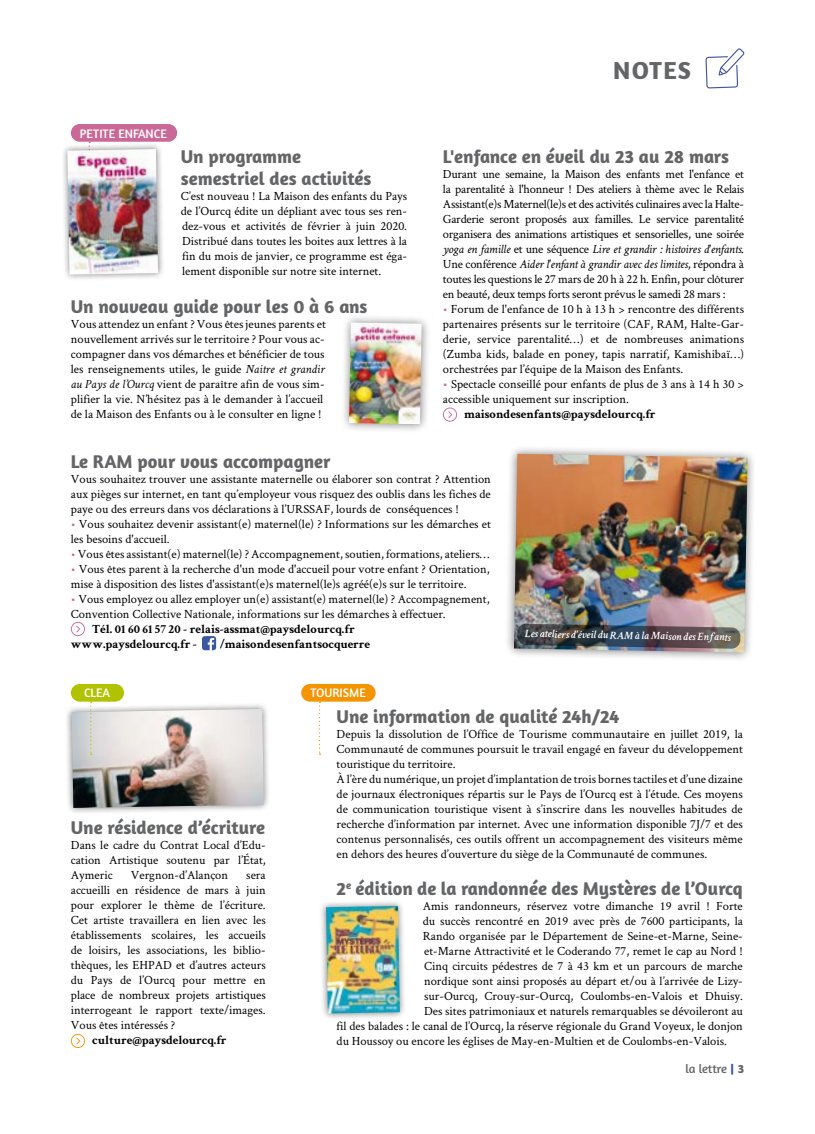
<style>
.page{position:relative;width:815px;height:1134px;background:#fff}
.page>*{position:absolute;margin:0;border:0;box-sizing:border-box;transform-origin:0 0}
.t1{font:700 25px "Amaranth";letter-spacing:.05em;color:#646567}
.t2{font:700 18.75px/22.5px "Amaranth";color:#646567}
.t3{font:12.5px/15px "Crimson Text";color:#000}
.t4{font:700 12.5px/15px "Crimson Text";color:#000}
.t5{font:12.5px "Amaranth";color:#fff}
.t6{font:12.5px "Amaranth";letter-spacing:-.01em;color:#646567}
.t7{font:italic 600 11.25px "Crimson Text";color:#fff}
.s1{font-style:italic}
.s2{color:#ca6997}
.s3{font-weight:700;color:#40549d}
.s4{font-weight:700}
</style>
<div class="page">
<svg style="left:705px;top:48px;width:39px;height:41px"></svg>
<div style="left:301px;top:684px;width:75px;height:18px;background:#f39400;border-radius:9px"></div>
<div style="left:320px;top:899px;width:87px;height:122px;background:#000;opacity:.5"></div>
<img style="left:326px;top:906px;width:74px;height:107px">
<svg style="left:319px;top:702px;width:2px;height:53px"></svg>
<div style="left:71px;top:124px;width:106px;height:18px;background:#ca6997;border-radius:9px"></div>
<svg style="left:202px;top:636px;width:14px;height:14px"></svg>
<div style="left:61px;top:143px;width:104px;height:138px;background:#000;opacity:.5"></div>
<img style="left:67px;top:149px;width:91px;height:126px">
<div style="left:340px;top:313px;width:91px;height:120px;background:#000;opacity:.5"></div>
<img style="left:349px;top:322px;width:73px;height:102px">
<div style="left:504px;top:444px;width:253px;height:218px;background:#000;opacity:.5"></div>
<img style="left:514px;top:454px;width:234px;height:198px">
<svg style="left:71px;top:622px;width:14px;height:14px"></svg>
<svg style="left:443px;top:407px;width:14px;height:15px"></svg>
<div style="left:71px;top:684px;width:53px;height:18px;background:#b1c200;border-radius:9px"></div>
<div style="left:64px;top:702px;width:207px;height:113px;background:#000;opacity:.5"></div>
<img style="left:72px;top:709px;width:192px;height:99px">
<svg style="left:90px;top:702px;width:2px;height:53px"></svg>
<svg style="left:71px;top:1034px;width:14px;height:14px"></svg>
<img style="left:517px;top:624px;width:223px;height:25px">
<p class="t5" style="left:80px;top:126px;width:88px">PETITE ENFANCE</p>
<h1 class="t1" style="left:613px;top:55px;width:79px">NOTES</h1>
<h2 class="t2" style="left:443px;top:145px;width:288px">L'enfance en éveil du 23 au 28 mars</h2>
<p class="t3" style="left:443px;top:166px;width:303px;text-align:justify">Durant une semaine, la Maison des enfants met l'enfance et la parentalité à l'honneur ! Des ateliers à thème avec le Relais Assistant(e)s Maternel(le)s et des activités culinaires avec la Halte-Garderie seront proposés aux familles. Le service parentalité organisera des animations artistiques et sensorielles, une soirée <span class="s1">yoga en famille</span> et une séquence <span class="s1">Lire et grandir : histoires d'enfants</span>.<br>Une conférence <span class="s1">Aider l'enfant à grandir avec des limites</span>, répondra à toutes les questions le 27 mars de 20 h à 22 h. Enfin, pour clôturer en beauté, deux temps forts seront prévus le samedi 28 mars :</p>
<p class="t3" style="left:443px;top:301px;width:303px;text-align:justify"><span class="s2">•</span> Forum de l'enfance de 10 h à 13 h &gt; rencontre des différents partenaires présents sur le territoire (CAF, RAM, Halte-Gar&shy;derie, service parentalité…) et de nombreuses animations (Zumba kids, balade en poney, tapis narratif, Kamishibaï…) orchestrées par l’équipe de la Maison des Enfants.</p>
<p class="t3" style="left:443px;top:376px;width:303px"><span class="s2">•</span> Spectacle conseillé pour enfants de plus de 3 ans à 14 h 30 &gt; accessible uniquement sur inscription.</p>
<p class="t4" style="left:464px;top:406px;width:193px">maisondesenfants@paysdelourcq.fr</p>
<h2 class="t2" style="left:181px;top:145px;width:192px">Un programme semestriel des activités</h2>
<p class="t3" style="left:181px;top:188px;width:228px;text-align:justify">C’est nouveau ! La Maison des enfants du Pays de l’Ourcq édite un dépliant avec tous ses ren&shy;dez-vous et activités de février à juin 2020.<br>Distribué dans toutes les boites aux lettres à la fin du mois de janvier, ce programme est éga&shy;lement disponible sur notre site internet.</p>
<h2 class="t2" style="left:71px;top:295px;width:298px">Un nouveau guide pour les 0 à 6 ans</h2>
<p class="t3" style="left:71px;top:316px;width:257px">Vous attendez un enfant ? Vous êtes jeunes parents et nouvellement arrivés sur le territoire ? Pour vous ac&shy;compagner dans vos démarches et bénéficier de tous les renseignements utiles, le guide <span class="s1">Naitre et grandir au Pays de l’Ourcq</span> vient de paraître afin de vous sim&shy;plifier la vie. N’hésitez pas à le demander à l’accueil de la Maison des Enfants ou à le consulter en ligne !</p>
<h2 class="t2" style="left:71px;top:449px;width:261px">Le RAM pour vous accompagner</h2>
<p class="t3" style="left:71px;top:471px;width:422px;text-align:justify">Vous souhaitez trouver une assistante maternelle ou élaborer son contrat ? Attention aux pièges sur internet, en tant qu’employeur vous risquez des oublis dans les fiches de paye ou des erreurs dans vos déclarations à l’URSSAF, lourds de conséquences !</p>
<p class="t3" style="left:71px;top:516px;width:422px"><span class="s2">•</span> Vous souhaitez devenir assistant(e) maternel(le) ? Informations sur les démarches et les besoins d'accueil.</p>
<p class="t3" style="left:71px;top:546px;width:420px"><span class="s2">•</span> Vous êtes assistant(e) maternel(le) ? Accompagnement, soutien, formations, ateliers…</p>
<p class="t3" style="left:71px;top:561px;width:420px"><span class="s2">•</span> Vous êtes parent à la recherche d'un mode d'accueil pour votre enfant ? Orientation, mise à disposition des listes d'assistant(e)s maternel(le)s agréé(e)s sur le territoire.</p>
<p class="t3" style="left:71px;top:591px;width:420px"><span class="s2">•</span> Vous employez ou allez employer un(e) assistant(e) maternel(le) ? Accompagnement,<br>Convention Collective Nationale, informations sur les démarches à effectuer.</p>
<p class="t4" style="left:71px;top:621px;width:285px;text-indent:21px">Tél. 01 60 61 57 20 - relais-assmat@paysdelourcq.fr www.paysdelourcq.fr -</p>
<p class="t7" style="left:525px;top:625px;width:208px;rotate:1deg">Les ateliers d'éveil du RAM à la Maison des Enfants</p>
<p class="t4" style="left:220px;top:636px;width:152px">/maisondesenfantsocquerre</p>
<p class="t5" style="left:84px;top:686px;width:28px">CLEA</p>
<h2 class="t2" style="left:71px;top:816px;width:196px">Une résidence d’écriture</h2>
<p class="t3" style="left:71px;top:837px;width:196px;text-align:justify">Dans le cadre du Contrat Local d’Edu&shy;cation Artistique soutenu par l’État, Aymeric</p>
<p class="t3" style="left:131px;top:867px;width:99px">Vergnon-d’Alançon</p>
<p class="t3" style="left:71px;top:867px;width:196px;text-align:justify;text-indent:175px">sera accueilli en résidence de mars à juin pour explorer le thème de l’écriture.<br>Cet artiste travaillera en lien avec les établissements scolaires, les accueils de loisirs, les associations, les biblio&shy;thèques, les EHPAD et d’autres acteurs du Pays de l’Ourcq pour mettre en place de nombreux projets artistiques interrogeant le rapport texte/images.<br>Vous êtes intéressés ?</p>
<p class="t4" style="left:92px;top:1033px;width:136px">culture@paysdelourcq.fr</p>
<p class="t5" style="left:310px;top:686px;width:57px">TOURISME</p>
<h2 class="t2" style="left:337px;top:705px;width:284px">Une information de qualité 24h/24</h2>
<p class="t3" style="left:337px;top:726px;width:408px">Depuis la dissolution de l’Office de Tourisme communautaire en juillet 2019, la Communauté de communes poursuit le travail engagé en faveur du développement touristique du territoire.<br>À l’ère du numérique, un projet d’implantation de trois bornes tactiles et d’une dizaine de journaux électroniques répartis sur le Pays de l’Ourcq est à l’étude. Ces moyens de communication touristique visent à s’inscrire dans les nouvelles habitudes de recherche d’information par internet. Avec une information disponible 7J/7 et des contenus personnalisés, ces outils offrent un accompagnement des visiteurs même en dehors des heures d’ouverture du siège de la Communauté de communes.</p>
<h2 class="t2" style="left:337px;top:877px;width:408px">2<sup>e</sup> édition de la randonnée des Mystères de l’Ourcq</h2>
<p class="t3" style="left:423px;top:898px;width:322px">Amis randonneurs, réservez votre dimanche 19 avril ! Forte</p>
<p class="t3" style="left:423px;top:913px;width:321px">du succès rencontré en 2019 avec près de 7600 participants, la</p>
<p class="t3" style="left:423px;top:928px;width:321px">Rando organisée par le Département de Seine-et-Marne, Seine-</p>
<p class="t3" style="left:424px;top:943px;width:320px">et-Marne Attractivité et le Coderando 77, remet le cap au Nord !</p>
<p class="t3" style="left:424px;top:958px;width:320px">Cinq circuits pédestres de 7 à 43 km et un parcours de marche</p>
<p class="t3" style="left:424px;top:973px;width:320px">nordique sont ainsi proposés au départ et/ou à l’arrivée de Lizy-</p>
<p class="t3" style="left:424px;top:988px;width:320px">sur-Ourcq, Crouy-sur-Ourcq, Coulombs-en-Valois et Dhuisy.</p>
<p class="t3" style="left:424px;top:1003px;width:320px">Des sites patrimoniaux et naturels remarquables se dévoileront au</p>
<p class="t3" style="left:337px;top:1018px;width:408px">fil des balades : le canal de l’Ourcq, la réserve régionale du Grand Voyeux, le donjon</p>
<p class="t3" style="left:337px;top:1033px;width:392px">du Houssoy ou encore les églises de May-en-Multien et de Coulombs-en-Valois.</p>
<p class="t6" style="left:685px;top:1061px;width:60px">la lettre <span class="s3">|</span> <span class="s4">3</span></p>
</div>
